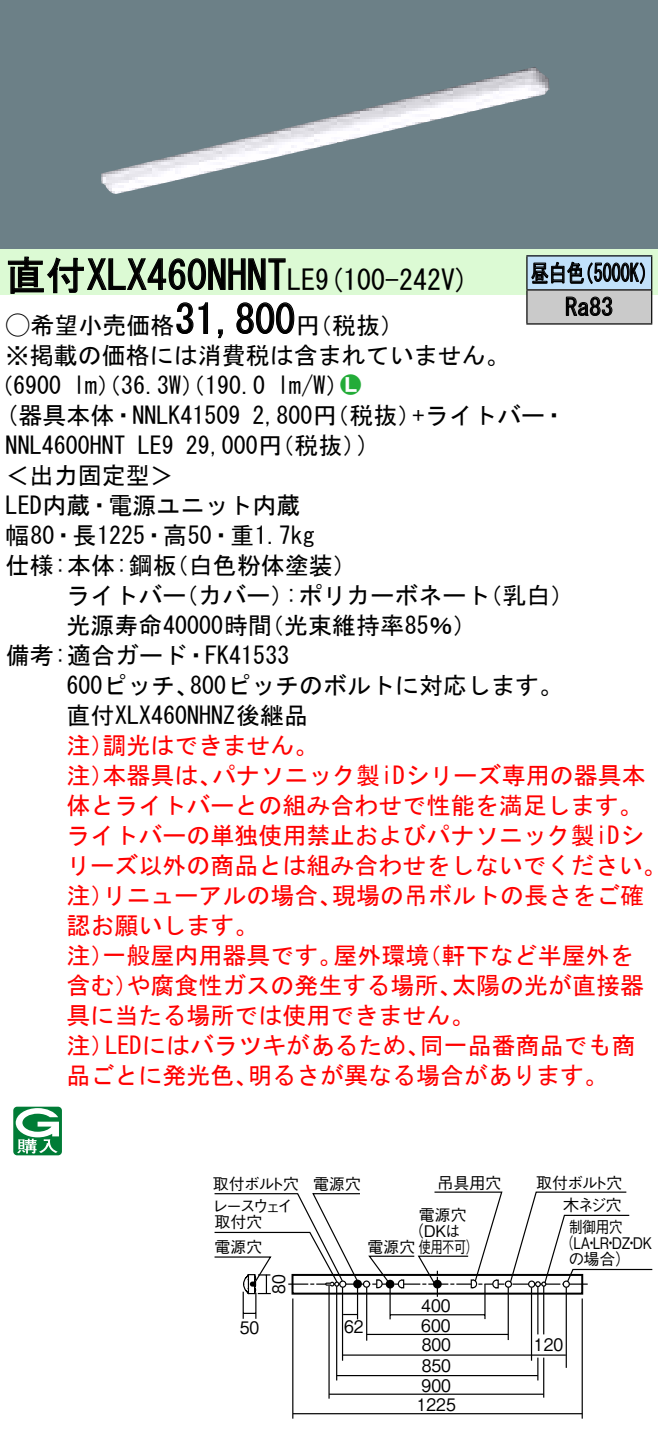
<style>
.page{position:relative;width:658px;height:1430px;background:#fff}
.page>*{position:absolute;margin:0;border:0;box-sizing:border-box;transform-origin:0 0}
.t1{font:40px "MS Gothic";color:#000}
.t2{font:28px "MS Gothic";color:#000}
.t3{font:24px/30.4px "MS Gothic";color:#000}
.t4{font:24px/30px "MS Gothic";color:#f00}
.t5{font:24px/34px "MS Gothic";color:#000;scale:.75 1}
.t6{font:24px "Ford Classification 1";color:#23ac38}
.t7{font:17.2px/19.6px "Gothic BBB Pro Medium 90 pv RKSJ H";color:#000;scale:.9 1}
.t8{font:16px "Gothic BBB Pro Medium 90 pv RKSJ H";letter-spacing:-.02em;color:#000}
.t9{font:16px/16px "Gothic BBB Pro Medium 90 pv RKSJ H";letter-spacing:-.02em;color:#000;scale:.85 1}
.t10{font:16px/32px "Gothic BBB Pro Medium 90 pv RKSJ H";color:#000}
.s1{font-size:28px}
.s2{font-family:"Ford Classification 1"}
.s3{color:#fff}
</style>
<div class="page">
<div style="left:0;top:0;width:658px;height:249px;background:#6c8087"></div>
<img style="left:101px;top:67px;width:448px;height:127px">
<div style="left:0;top:249px;width:658px;height:46px;background:#dcfad4"></div>
<svg style="left:7px;top:256px;width:279px;height:38px"></svg>
<svg style="left:176px;top:302px;width:32px;height:32px"></svg>
<svg style="left:218px;top:329px;width:5px;height:10px"></svg>
<svg style="left:236px;top:302px;width:59px;height:32px"></svg>
<svg style="left:13px;top:1106px;width:49px;height:49px"></svg>
<div style="left:527px;top:256px;width:124px;height:34px;background:#c1e1fa"></div>
<div style="left:527px;top:290px;width:124px;height:34px;background:#cacaca"></div>
<hr style="left:526px;top:255px;width:126px;height:1px;background:#000">
<hr style="left:526px;top:256px;width:1px;height:33px;background:#000">
<hr style="left:651px;top:256px;width:1px;height:33px;background:#000">
<hr style="left:526px;top:289px;width:126px;height:1px;background:#000">
<hr style="left:526px;top:290px;width:1px;height:33px;background:#000">
<hr style="left:651px;top:290px;width:1px;height:33px;background:#000">
<hr style="left:526px;top:323px;width:126px;height:1px;background:#000">
<svg style="left:531px;top:261px;width:114px;height:23px"></svg>
<svg style="left:565px;top:296px;width:47px;height:20px"></svg>
<hr style="left:389px;top:1285px;width:2px;height:34px;background:#000">
<hr style="left:366px;top:1285px;width:1px;height:55px;background:#000">
<hr style="left:357px;top:1285px;width:1px;height:34px;background:#000">
<hr style="left:342px;top:1286px;width:1px;height:74px;background:#000">
<hr style="left:336px;top:1285px;width:1px;height:95px;background:#000">
<svg style="left:537px;top:1357px;width:1px;height:23px"></svg>
<hr style="left:531px;top:1286px;width:1px;height:74px;background:#000">
<hr style="left:328px;top:1285px;width:2px;height:113px;background:#000">
<hr style="left:543px;top:1357px;width:1px;height:40px;background:#000">
<hr style="left:537px;top:1286px;width:1px;height:48px;background:#000">
<hr style="left:543px;top:1285px;width:1px;height:49px;background:#000">
<hr style="left:292px;top:1298px;width:1px;height:120px;background:#000">
<hr style="left:581px;top:1298px;width:2px;height:120px;background:#000">
<hr style="left:367px;top:1333px;width:141px;height:1px;background:#000">
<hr style="left:343px;top:1354px;width:188px;height:1px;background:#000">
<hr style="left:337px;top:1374px;width:201px;height:1px;background:#000">
<hr style="left:329px;top:1393px;width:214px;height:1px;background:#000">
<hr style="left:293px;top:1412px;width:289px;height:2px;background:#000">
<hr style="left:507px;top:1286px;width:2px;height:53px;background:#000">
<svg style="left:214px;top:1191px;width:438px;height:127px"></svg>
<div style="left:562px;top:1280px;width:8px;height:7px;border:1px solid #000;border-radius:50%"></div>
<hr style="left:565px;top:1286px;width:2px;height:81px;background:#000">
<hr style="left:531px;top:1354px;width:34px;height:1px;background:#000">
<h1 class="t1" style="left:6px;top:255px;width:311px">直付XLX460NHNT<span class="s1">LE</span></h1>
<p class="t3" style="left:296px;top:310px;width:109px">（円税抜(</p>
<p class="t2" style="left:315px;top:265px;width:155px">(9 100-242 (V</p>
<h1 class="t1" style="left:175px;top:299px;width:121px">31,800</h1>
<p class="t3" style="left:6px;top:310px;width:505px"><span class="s2">A</span>希望小売価格<br>※掲載の価格には消費税は含まれていません。</p>
<p class="t6" style="left:340px;top:372px;width:22px">2<span class="s3">7</span></p>
<p class="t3" style="left:277px;top:370px;width:73px">l m (W/</p>
<p class="t3" style="left:-11px;top:370px;width:74px">（6900</p>
<p class="t3" style="left:73px;top:370px;width:193px">lm）（36.3 ）（W 190.0</p>
<p class="t5" style="left:565px;top:256px;width:65px;text-indent:-34px">昼白色<br>Ra83</p>
<p class="t5" style="left:575px;top:256px;width:109px">（5000 (K</p>
<p class="t3" style="left:6px;top:400px;width:236px">(器具本体・NNLK41509</p>
<p class="t3" style="left:412px;top:400px;width:155px">+ライトバー・</p>
<p class="t3" style="left:252px;top:400px;width:170px">2,800 （円税抜）</p>
<p class="t3" style="left:186px;top:430px;width:182px">29,000 （円税抜(</p>
<p class="t3" style="left:6px;top:430px;width:121px">NNL4600HNT</p>
<p class="t3" style="left:6px;top:460px;width:169px">＜出力固定型&lt;</p>
<p class="t3" style="left:6px;top:490px;width:296px">LED内蔵・電源ユニット内蔵</p>
<p class="t3" style="left:6px;top:520px;width:310px">幅80・長1225・高50・重1.7kg</p>
<p class="t3" style="left:165px;top:550px;width:194px">（白色粉体塗装(</p>
<p class="t3" style="left:138px;top:430px;width:37px">LE9</p>
<p class="t3" style="left:6px;top:550px;width:172px">仕様:本体:鋼板</p>
<p class="t3" style="left:357px;top:430px;width:13px">(</p>
<p class="t3" style="left:66px;top:580px;width:121px">ライトバー</p>
<p class="t3" style="left:174px;top:580px;width:121px">（カバー）</p>
<p class="t3" style="left:285px;top:580px;width:206px">:ポリカーボネート</p>
<p class="t3" style="left:478px;top:580px;width:97px">（乳白(</p>
<p class="t3" style="left:66px;top:610px;width:207px">光源寿命40000時間</p>
<p class="t3" style="left:6px;top:640px;width:285px">備考:適合ガード・FK41533</p>
<p class="t3" style="left:190px;top:670px;width:374px">800ピッチのボルトに対応します。</p>
<p class="t3" style="left:260px;top:610px;width:218px">（光束維持率85％(</p>
<p class="t3" style="left:66px;top:670px;width:243px">600ピッチ、<br>直付XLX460NHNZ後継品</p>
<p class="t4" style="left:102px;top:730px;width:217px">調光はできません。</p>
<p class="t4" style="left:66px;top:730px;width:49px">注）</p>
<p class="t4" style="left:212px;top:760px;width:435px">パナソニック製iDシリーズ専用の器具本</p>
<p class="t4" style="left:66px;top:760px;width:49px">注）</p>
<p class="t4" style="left:66px;top:790px;width:577px">体とライトバーとの組み合わせで性能を満足します。</p>
<p class="t4" style="left:66px;top:820px;width:579px">ライトバーの単独使用禁止およびパナソニック製iDシ</p>
<p class="t4" style="left:66px;top:850px;width:601px">リーズ以外の商品とは組み合わせをしないでください。</p>
<p class="t4" style="left:332px;top:880px;width:314px">現場の吊ボルトの長さをご確</p>
<p class="t4" style="left:102px;top:760px;width:121px">本器具は、</p>
<p class="t4" style="left:66px;top:880px;width:193px">注）<br>認お願いします。</p>
<p class="t4" style="left:102px;top:880px;width:241px">リニューアルの場合、</p>
<p class="t4" style="left:102px;top:940px;width:241px">一般屋内用器具です。</p>
<p class="t4" style="left:333px;top:940px;width:97px">屋外環境</p>
<p class="t4" style="left:417px;top:940px;width:217px">（軒下など半屋外を</p>
<p class="t4" style="left:66px;top:940px;width:49px">注）</p>
<p class="t4" style="left:126px;top:970px;width:337px">や腐食性ガスの発生する場所、</p>
<p class="t4" style="left:452px;top:970px;width:194px">太陽の光が直接器</p>
<p class="t4" style="left:66px;top:970px;width:73px">含む）</p>
<p class="t4" style="left:66px;top:1000px;width:409px">具に当たる場所では使用できません。</p>
<p class="t4" style="left:420px;top:1030px;width:217px">同一品番商品でも商</p>
<p class="t4" style="left:105px;top:1030px;width:326px">LEDにはバラツキがあるため、</p>
<p class="t4" style="left:66px;top:1030px;width:49px">注）</p>
<p class="t4" style="left:66px;top:1060px;width:193px">品ごとに発光色、</p>
<p class="t4" style="left:248px;top:1060px;width:362px">明るさが異なる場合があります。</p>
<p class="t8" style="left:213px;top:1171px;width:88px">取付ボルト穴</p>
<p class="t8" style="left:313px;top:1171px;width:49px">電源穴</p>
<p class="t8" style="left:437px;top:1169px;width:65px">吊具用穴</p>
<p class="t8" style="left:536px;top:1170px;width:88px">取付ボルト穴</p>
<p class="t8" style="left:212px;top:1193px;width:83px">レースウェイ</p>
<p class="t8" style="left:214px;top:1208px;width:49px">取付穴</p>
<p class="t8" style="left:214px;top:1234px;width:50px">電源穴</p>
<p class="t10" style="left:367px;top:1196px;width:112px;text-indent:51px">電源穴電源穴使用不可(</p>
<p class="t8" style="left:408px;top:1217px;width:54px">（DKは</p>
<p class="t8" style="left:563px;top:1191px;width:60px">木ネジ穴</p>
<p class="t9" style="left:560px;top:1216px;width:110px;text-indent:9px">制御用穴（LA LR DZ DK</p>
<p class="t9" style="left:568px;top:1232px;width:75px;text-align:center">・・<br>の場合(</p>
<p class="t9" style="left:625px;top:1232px;width:18px">・</p>
<p class="t7" style="left:267px;top:1293px;width:23px;rotate:-90deg">80</p>
<p class="t7" style="left:421px;top:1293px;width:34px">400</p>
<p class="t7" style="left:240px;top:1315px;width:23px">50</p>
<p class="t7" style="left:344px;top:1314px;width:23px">62</p>
<p class="t7" style="left:421px;top:1313px;width:34px">600</p>
<p class="t7" style="left:421px;top:1353px;width:34px">850</p>
<p class="t7" style="left:421px;top:1332px;width:34px">800</p>
<p class="t7" style="left:417px;top:1372px;width:45px">900<br>1225</p>
<p class="t7" style="left:534px;top:1332px;width:34px">120</p>
</div>
